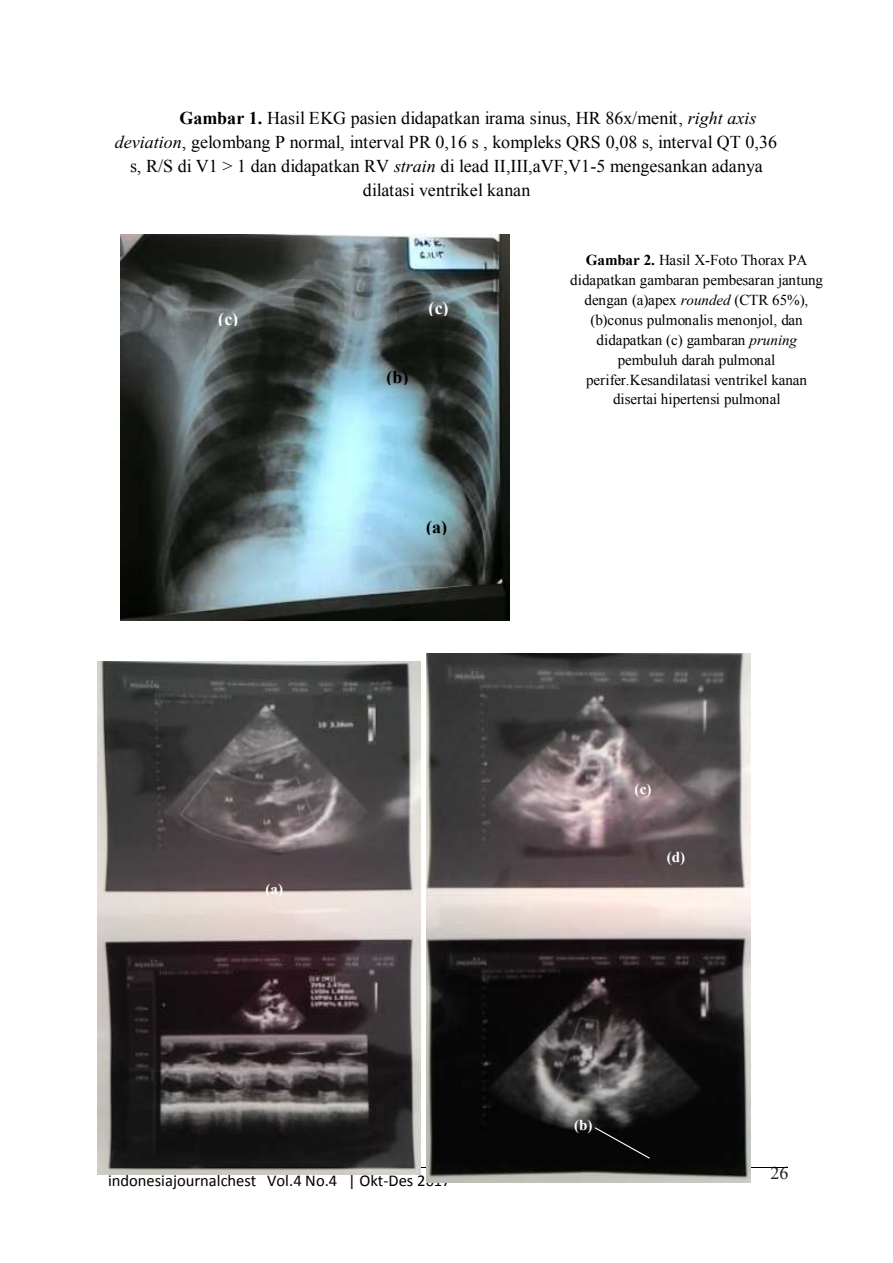
<style>
.page{position:relative;width:893px;height:1263px;background:#fff}
.page>*{position:absolute;margin:0;border:0;box-sizing:border-box;transform-origin:0 0}
.t1{font:18px "Times New Roman";color:#000}
.t2{font:700 18px "Times New Roman";color:#000}
.t3{font:700 18px "Times New Roman";color:#fff}
.t4{font:18px "Times New Roman";color:#231f20}
.t5{font:16.5px "Calibri";color:#000}
.t6{font:15.15px/19.8px "Times New Roman";color:#000;text-align:center}
.t7{font:700 15.15px "Times New Roman";color:#fff}
.s1{font-weight:700}
.s2{font-style:italic}
</style>
<div class="page">
<hr style="left:106px;top:1167px;width:681px;height:1px;background:#000">
<img style="left:120px;top:235px;width:389px;height:386px">
<img style="left:97px;top:662px;width:324px;height:513px">
<img style="left:426px;top:653px;width:324px;height:529px">
<svg style="left:594px;top:1126px;width:57px;height:33px;background:#0f0f0f"></svg>
<p class="t1" style="left:179px;top:106px;width:579px"><span class="s1">Gambar 1.</span> Hasil EKG pasien didapatkan irama sinus, HR 86x/menit, <span class="s2">right axis</span></p>
<p class="t1" style="left:115px;top:130px;width:664px"><span class="s2">deviation</span>, gelombang P normal, interval PR 0,16 s , kompleks QRS 0,08 s, interval QT 0,36</p>
<p class="t1" style="left:130px;top:154px;width:634px">s, R/S di V1 &gt; 1 dan didapatkan RV <span class="s2">strain</span> di lead II,III,aVF,V1-5 mengesankan adanya</p>
<p class="t1" style="left:363px;top:177px;width:169px">dilatasi ventrikel kanan</p>
<p class="t3" style="left:218px;top:306px;width:22px">(c)</p>
<p class="t2" style="left:386px;top:365px;width:24px">(b)</p>
<p class="t3" style="left:429px;top:296px;width:22px">(c)</p>
<p class="t2" style="left:426px;top:514px;width:23px">(a)</p>
<p class="t7" style="left:265px;top:878px;width:19px">(a)</p>
<p class="t5" style="left:108px;top:1169px;width:344px">indonesiajournalchest Vol.4 No.4 | Okt-Des 2017</p>
<p class="t6" style="left:570px;top:250px;width:254px"><span class="s1">Gambar 2.</span> Hasil X-Foto Thorax PA didapatkan gambaran pembesaran jantung dengan (a)apex <span class="s2">rounded</span> (CTR 65%), (b)conus pulmonalis menonjol, dan didapatkan (c) gambaran <span class="s2">pruning </span>pembuluh darah pulmonal perifer.Kesandilatasi ventrikel kanan disertai hipertensi pulmonal</p>
<p class="t7" style="left:635px;top:778px;width:18px">(c)</p>
<p class="t7" style="left:667px;top:847px;width:20px">(d)</p>
<p class="t7" style="left:574px;top:1114px;width:20px">(b)</p>
<p class="t4" style="left:770px;top:1161px;width:19px">26</p>
</div>
